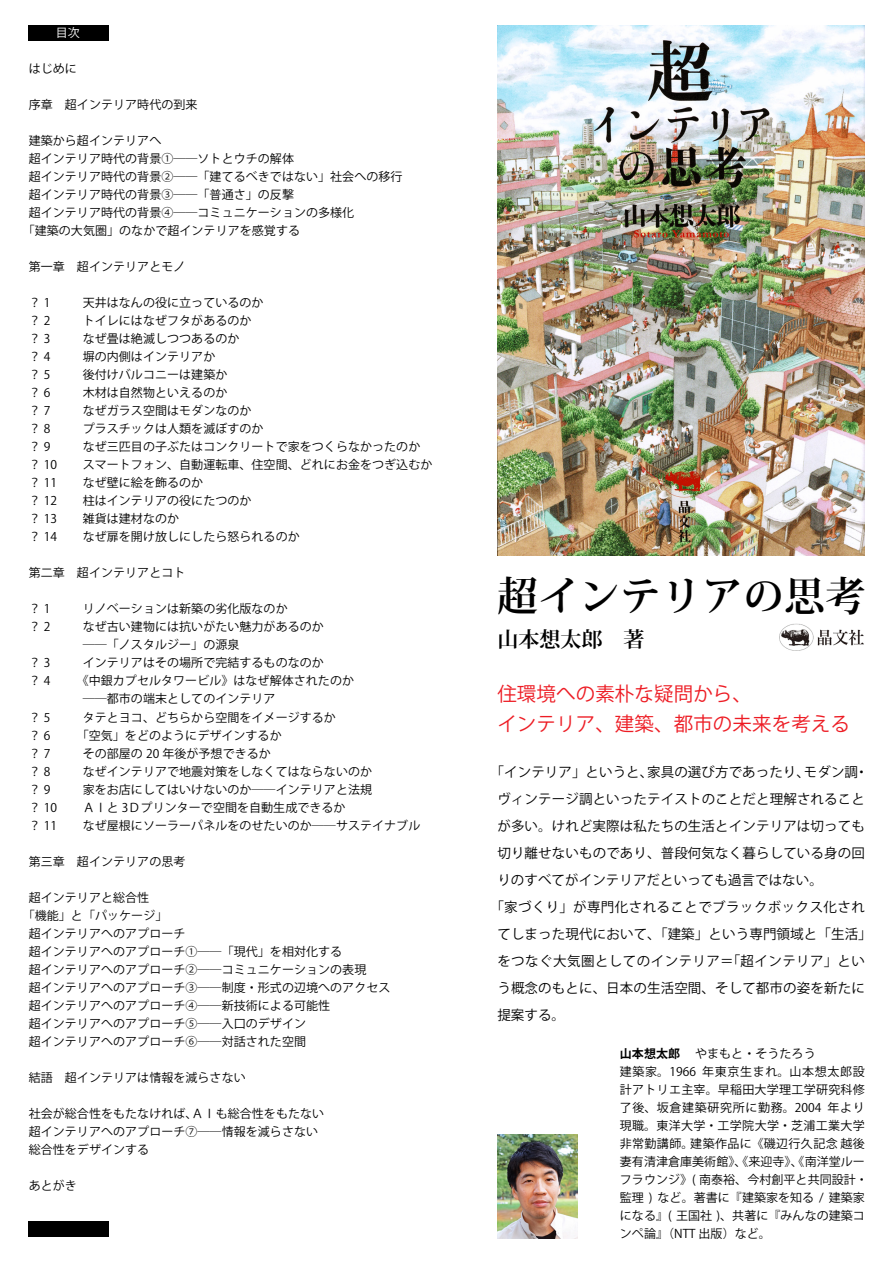
<style>
.page{position:relative;width:893px;height:1263px;background:#fff}
.page>*{position:absolute;margin:0;border:0;box-sizing:border-box;transform-origin:0 0}
.t1{font:700 40.5px "Koz Min Pr 6 N";letter-spacing:.015em;color:#000}
.t2{font:700 21px "Koz Min Pr 6 N";color:#000}
.t3{font:19.5px/30px "Koz Go Pr 6 N";letter-spacing:.005em;color:#ed1c24}
.t4{font:13.5px "Koz Go Pr 6 N";letter-spacing:.01em;color:#000}
.t5{font:13.5px "Koz Go Pr 6 N";letter-spacing:.03em;color:#000}
.t6{font:13.5px "Koz Go Pr 6 N";letter-spacing:.035em;color:#000}
.t7{font:12px/18px "Koz Go Pr 6 N";letter-spacing:.005em;color:#000}
.t8{font:12px "Koz Go Pr 6 N";color:#fff}
.s1{font-weight:700}
</style>
<div class="page">
<div style="left:29px;top:26px;width:80px;height:15px;background:#000"></div>
<div style="left:29px;top:1221px;width:80px;height:15px;background:#000"></div>
<img style="left:497px;top:26px;width:368px;height:530px">
<img style="left:497px;top:1134px;width:81px;height:104px">
<img style="left:779px;top:623px;width:85px;height:28px">
<p class="t8" style="left:29px;top:26px;width:53px">　　 目次</p>
<p class="t7" style="left:29px;top:60px;width:50px">はじめに</p>
<p class="t7" style="left:29px;top:96px;width:170px">序章　超インテリア時代の到来</p>
<p class="t7" style="left:29px;top:132px;width:134px">建築から超インテリアへ</p>
<p class="t7" style="left:29px;top:150px;width:267px">超インテリア時代の背景①――ソトとウチの解体</p>
<p class="t7" style="left:29px;top:168px;width:375px">超インテリア時代の背景②――「建てるべきではない」社会への移行</p>
<p class="t7" style="left:29px;top:186px;width:267px">超インテリア時代の背景③――「普通さ」の反撃</p>
<p class="t7" style="left:29px;top:204px;width:327px">超インテリア時代の背景④――コミュニケーションの多様化</p>
<p class="t7" style="left:23px;top:222px;width:279px">「建築の大気圏」のなかで超インテリアを感覚する</p>
<p class="t7" style="left:29px;top:258px;width:158px">第一章　超インテリアとモノ</p>
<p class="t7" style="left:29px;top:294px;width:23px">？ 1</p>
<p class="t7" style="left:83px;top:294px;width:182px">天井はなんの役に立っているのか</p>
<p class="t7" style="left:29px;top:312px;width:23px">？ 2</p>
<p class="t7" style="left:83px;top:312px;width:170px">トイレにはなぜフタがあるのか</p>
<p class="t7" style="left:29px;top:330px;width:23px">？ 3</p>
<p class="t7" style="left:83px;top:330px;width:158px">なぜ畳は絶滅しつつあるのか</p>
<p class="t7" style="left:29px;top:348px;width:23px">？ 4</p>
<p class="t7" style="left:83px;top:348px;width:134px">塀の内側はインテリアか</p>
<p class="t7" style="left:29px;top:366px;width:23px">？ 5</p>
<p class="t7" style="left:83px;top:366px;width:146px">後付けバルコニーは建築か</p>
<p class="t7" style="left:29px;top:384px;width:23px">？ 6</p>
<p class="t7" style="left:83px;top:384px;width:146px">木材は自然物といえるのか</p>
<p class="t7" style="left:29px;top:402px;width:23px">？ 7</p>
<p class="t7" style="left:83px;top:402px;width:170px">なぜガラス空間はモダンなのか</p>
<p class="t7" style="left:29px;top:420px;width:23px">？ 8</p>
<p class="t7" style="left:83px;top:420px;width:182px">プラスチックは人類を滅ぼすのか</p>
<p class="t7" style="left:29px;top:438px;width:23px">？ 9</p>
<p class="t7" style="left:83px;top:438px;width:339px">なぜ三匹目の子ぶたはコンクリートで家をつくらなかったのか</p>
<p class="t7" style="left:29px;top:456px;width:30px">？ 10</p>
<p class="t7" style="left:83px;top:456px;width:351px">スマートフォン、自動運転車、住空間、どれにお金をつぎ込むか</p>
<p class="t7" style="left:29px;top:474px;width:30px">？ 11</p>
<p class="t7" style="left:83px;top:474px;width:122px">なぜ壁に絵を飾るのか</p>
<p class="t7" style="left:29px;top:492px;width:30px">？ 12</p>
<p class="t7" style="left:83px;top:492px;width:170px">柱はインテリアの役にたつのか</p>
<p class="t7" style="left:29px;top:510px;width:30px">？ 13</p>
<p class="t7" style="left:83px;top:510px;width:98px">雑貨は建材なのか</p>
<p class="t7" style="left:29px;top:528px;width:30px">？ 14</p>
<p class="t7" style="left:83px;top:528px;width:219px">なぜ扉を開け放しにしたら怒られるのか</p>
<p class="t7" style="left:29px;top:564px;width:158px">第二章　超インテリアとコト</p>
<p class="t7" style="left:29px;top:600px;width:23px">？ 1</p>
<p class="t7" style="left:83px;top:600px;width:206px">リノベーションは新築の劣化版なのか</p>
<p class="t7" style="left:29px;top:618px;width:23px">？ 2</p>
<p class="t7" style="left:83px;top:618px;width:243px">なぜ古い建物には抗いがたい魅力があるのか――「ノスタルジー」の源泉</p>
<p class="t7" style="left:29px;top:654px;width:23px">？ 3</p>
<p class="t7" style="left:83px;top:654px;width:243px">インテリアはその場所で完結するものなのか</p>
<p class="t7" style="left:29px;top:672px;width:23px">？ 4</p>
<p class="t7" style="left:83px;top:672px;width:273px;text-indent:-6px">《中銀カプセルタワービル》はなぜ解体されたのか――都市の端末としてのインテリア</p>
<p class="t7" style="left:29px;top:708px;width:23px">？ 5</p>
<p class="t7" style="left:83px;top:708px;width:255px">タテとヨコ、どちらから空間をイメージするか</p>
<p class="t7" style="left:29px;top:726px;width:23px">？ 6</p>
<p class="t7" style="left:77px;top:726px;width:206px">「空気」をどのようにデザインするか</p>
<p class="t7" style="left:29px;top:744px;width:23px">？ 7</p>
<p class="t7" style="left:83px;top:744px;width:190px">その部屋の 20 年後が予想できるか</p>
<p class="t7" style="left:29px;top:762px;width:23px">？ 8</p>
<p class="t7" style="left:83px;top:762px;width:291px">なぜインテリアで地震対策をしなくてはならないのか</p>
<p class="t7" style="left:29px;top:780px;width:23px">？ 9</p>
<p class="t7" style="left:83px;top:780px;width:291px">家をお店にしてはいけないのか――インテリアと法規</p>
<p class="t7" style="left:29px;top:798px;width:30px">？ 10</p>
<p class="t7" style="left:83px;top:798px;width:264px">ＡＩと 3Ｄプリンターで空間を自動生成できるか</p>
<p class="t7" style="left:29px;top:816px;width:30px">？ 11</p>
<p class="t7" style="left:83px;top:816px;width:339px">なぜ屋根にソーラーパネルをのせたいのか――サステイナブル</p>
<p class="t7" style="left:29px;top:852px;width:158px">第三章　超インテリアの思考</p>
<p class="t7" style="left:29px;top:888px;width:122px">超インテリアと総合性</p>
<p class="t7" style="left:23px;top:906px;width:146px">「機能」と「パッケージ」</p>
<p class="t7" style="left:29px;top:924px;width:158px">超インテリアへのアプローチ</p>
<p class="t7" style="left:29px;top:942px;width:315px">超インテリアへのアプローチ①――「現代」を相対化する</p>
<p class="t7" style="left:29px;top:960px;width:339px">超インテリアへのアプローチ②――コミュニケーションの表現</p>
<p class="t7" style="left:29px;top:978px;width:363px">超インテリアへのアプローチ③――制度・形式の辺境へのアクセス</p>
<p class="t7" style="left:29px;top:996px;width:303px">超インテリアへのアプローチ④――新技術による可能性</p>
<p class="t7" style="left:29px;top:1014px;width:279px">超インテリアへのアプローチ⑤――入口のデザイン</p>
<p class="t7" style="left:29px;top:1032px;width:279px">超インテリアへのアプローチ⑥――対話された空間</p>
<p class="t7" style="left:29px;top:1068px;width:219px">結語　超インテリアは情報を減らさない</p>
<p class="t7" style="left:29px;top:1104px;width:297px">社会が総合性をもたなければ、ＡＩも総合性をもたない超インテリアへのアプローチ⑦――情報を減らさない総合性をデザインする</p>
<p class="t7" style="left:29px;top:1176px;width:50px">あとがき</p>
<h1 class="t1" style="left:497px;top:573px;width:370px">超インテリアの思考</h1>
<h2 class="t2" style="left:497px;top:628px;width:148px">山本想太郎　著</h2>
<h3 class="t3" style="left:497px;top:680px;width:354px">住環境への素朴な疑問から、<br>インテリア、建築、都市の未来を考える</h3>
<p class="t4" style="left:491px;top:765px;width:379px">「インテリア」というと、家具の選び方であったり、モダン調・</p>
<p class="t4" style="left:497px;top:792px;width:369px">ヴィンテージ調といったテイストのことだと理解されること</p>
<p class="t4" style="left:497px;top:819px;width:369px">が多い。けれど実際は私たちの生活とインテリアは切っても</p>
<p class="t4" style="left:497px;top:846px;width:369px">切り離せないものであり、普段何気なく暮らしている身の回</p>
<p class="t4" style="left:497px;top:873px;width:327px">りのすべてがインテリアだといっても過言ではない。</p>
<p class="t5" style="left:491px;top:900px;width:376px">「家づくり」が専門化されることでブラックボックス化され</p>
<p class="t4" style="left:497px;top:927px;width:376px">てしまった現代において、「建築」という専門領域と「生活」</p>
<p class="t6" style="left:497px;top:954px;width:369px">をつなぐ大気圏としてのインテリア＝「超インテリア」とい</p>
<p class="t4" style="left:497px;top:981px;width:369px">う概念のもとに、日本の生活空間、そして都市の姿を新たに</p>
<p class="t4" style="left:497px;top:1008px;width:69px">提案する。</p>
<p class="t7" style="left:620px;top:1045px;width:250px"><span class="s1">山本想太郎</span> 　やまもと・そうたろう<br>建築家。1966 年東京生まれ。山本想太郎設計アトリエ主宰。早稲田大学理工学研究科修了後、坂倉建築研究所に勤務。2004 年より現職。東洋大学・工学院大学・芝浦工業大学非常勤講師。建築作品に《磯辺行久記念 越後妻有清津倉庫美術館》、《来迎寺》、《南洋堂ルーフラウンジ》( 南泰裕、今村創平と共同設計・監理 ) など。著書に『建築家を知る / 建築家になる』( 王国社 )、共著に『みんなの建築コンペ論』（NTT 出版）など。</p>
</div>
